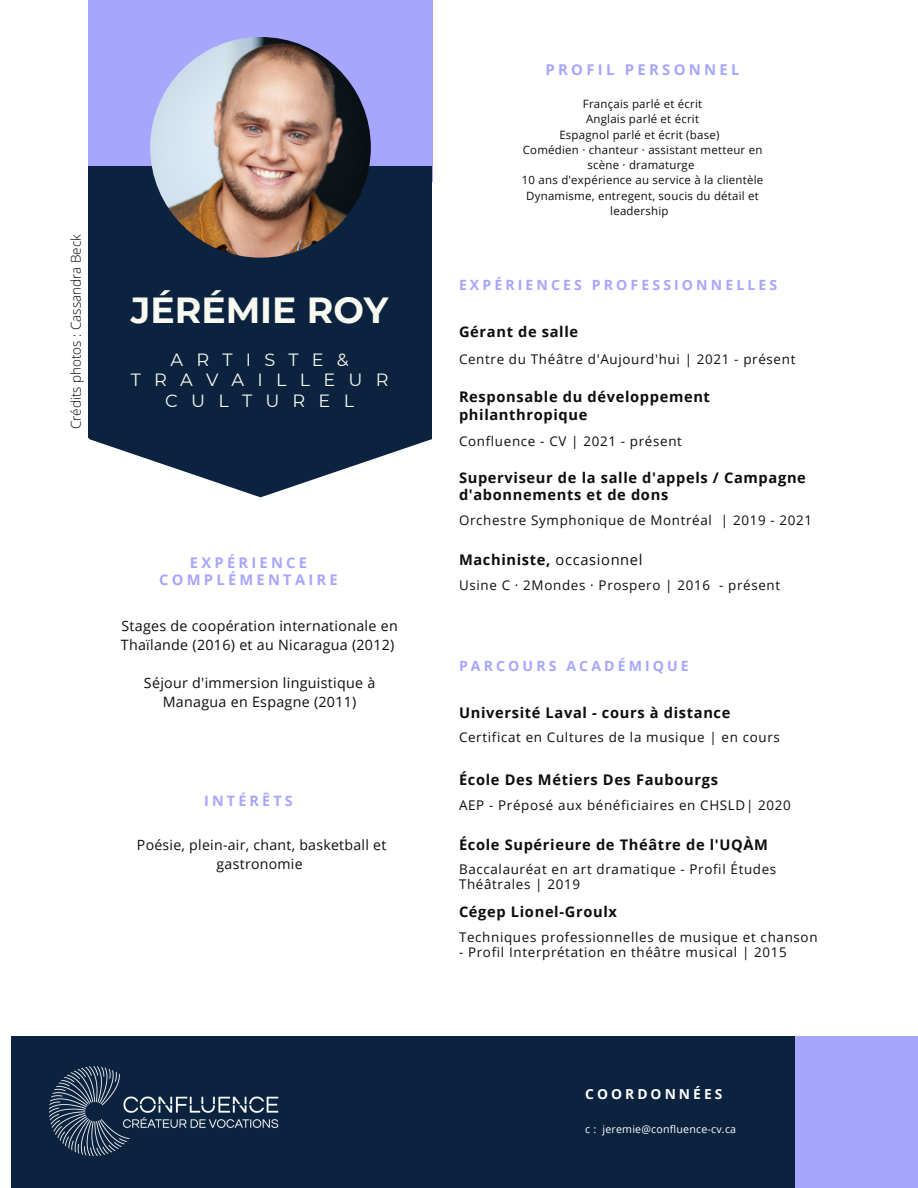
<style>
.page{position:relative;width:918px;height:1188px;background:#fff}
.page>*{position:absolute;margin:0;border:0;box-sizing:border-box;transform-origin:0 0}
.t1{font:700 36.3px "Montserrat";color:#f8f9f0}
.t2{font:17.7px/20.4px "Montserrat";letter-spacing:.745em;color:#f8f9f0;text-align:center}
.t3{font:700 14.85px "Open Sans";letter-spacing:.22em;color:#a6a6ff}
.t4{font:700 14.7px/17.2px "Open Sans";letter-spacing:.045em;color:#0d0d0d}
.t5{font:700 14.7px/16.8px "Open Sans";letter-spacing:.22em;color:#a6a6ff;text-align:center}
.t6{font:700 14.4px "Open Sans";letter-spacing:.22em;color:#a6a6ff}
.t7{font:14.25px/19px "Open Sans";letter-spacing:.02em;color:#0d0d0d}
.t8{font:14.1px/19.2px "Open Sans";letter-spacing:.02em;color:#0d0d0d;text-align:center}
.t9{font:700 14.1px "Open Sans";letter-spacing:.22em;color:#a6a6ff}
.t10{font:700 13.8px "Open Sans";letter-spacing:.22em;color:#fff}
.t11{font:300 13.5px "Open Sans";color:#000}
.t12{font:13.35px/15.3px "Open Sans";letter-spacing:.05em;color:#0d0d0d}
.t13{font:11.4px/15.3px "Open Sans";letter-spacing:.02em;color:#0d0d0d;text-align:center}
.t14{font:10.65px "Open Sans";letter-spacing:.02em;color:#fff}
.s1{font-weight:400}
</style>
<div class="page">
<div style="left:88px;top:0;width:345px;height:182px;background:#a6a6ff"></div>
<svg style="left:89px;top:438px;width:343px;height:59px"></svg>
<div style="left:88px;top:166px;width:344px;height:272px;background:#0b233f"></div>
<div style="left:11px;top:1036px;width:907px;height:152px;background:#0b233f"></div>
<img style="left:150px;top:37px;width:221px;height:221px;border-radius:50%">
<div style="left:795px;top:1036px;width:123px;height:152px;background:#a6a6ff"></div>
<img style="left:139px;top:1096px;width:140px;height:32px">
<img style="left:49px;top:1066px;width:90px;height:90px">
<p class="t11" style="left:67px;top:429px;width:197px;rotate:-90deg">Crédits photos : Cassandra Beck</p>
<p class="t1" style="left:131px;top:288px;width:259px">JÉRÉMIE ROY</p>
<p class="t2" style="left:131px;top:349px;width:259px">ARTISTE&amp;<br>TRAVAILLEUR<br>CULTUREL</p>
<p class="t5" style="left:159px;top:554px;width:180px">EXPÉRIENCE<br>COMPLÉMENTAIRE</p>
<p class="t7" style="left:121px;top:616px;width:278px">Stages de coopération internationale en<br>Thaïlande (2016) et au Nicaragua (2012)</p>
<p class="t7" style="left:144px;top:673px;width:233px;text-align:center">Séjour d'immersion linguistique à<br>Managua en Espagne (2011)</p>
<p class="t6" style="left:204px;top:791px;width:90px">INTÉRÊTS</p>
<p class="t8" style="left:137px;top:835px;width:251px">Poésie, plein-air, chant, basketball et gastronomie</p>
<p class="t3" style="left:546px;top:59px;width:196px">PROFIL PERSONNEL</p>
<p class="t13" style="left:583px;top:96px;width:121px">Français parlé et écrit</p>
<p class="t13" style="left:586px;top:111px;width:115px">Anglais parlé et écrit</p>
<p class="t13" style="left:559px;top:127px;width:162px">Espagnol parlé et écrit (base)</p>
<p class="t13" style="left:523px;top:142px;width:241px">Comédien · chanteur · assistant metteur en scène · dramaturge</p>
<p class="t13" style="left:522px;top:172px;width:243px">10 ans d'expérience au service à la clientèle</p>
<p class="t13" style="left:526px;top:188px;width:234px">Dynamisme, entregent, soucis du détail et leadership</p>
<p class="t9" style="left:459px;top:275px;width:320px">EXPÉRIENCES PROFESSIONNELLES</p>
<p class="t4" style="left:459px;top:323px;width:121px">Gérant de salle</p>
<p class="t12" style="left:459px;top:351px;width:338px">Centre du Théâtre d'Aujourd'hui | 2021 - présent</p>
<p class="t4" style="left:459px;top:388px;width:253px">Responsable du développement philanthropique</p>
<p class="t12" style="left:459px;top:433px;width:224px">Confluence - CV | 2021 - présent</p>
<p class="t4" style="left:459px;top:469px;width:348px">Superviseur de la salle d'appels / Campagne d'abonnements et de dons</p>
<p class="t12" style="left:459px;top:512px;width:355px">Orchestre Symphonique de Montréal | 2019 - 2021</p>
<p class="t4" style="left:459px;top:550px;width:185px">Machiniste, <span class="s1">occasionnel</span></p>
<p class="t12" style="left:459px;top:577px;width:323px">Usine C · 2Mondes · Prospero | 2016 - présent</p>
<p class="t9" style="left:459px;top:656px;width:231px">PARCOURS ACADÉMIQUE</p>
<p class="t4" style="left:459px;top:703px;width:273px">Université Laval - cours à distance</p>
<p class="t12" style="left:459px;top:729px;width:322px">Certificat en Cultures de la musique | en cours</p>
<p class="t4" style="left:459px;top:771px;width:261px">École Des Métiers Des Faubourgs</p>
<p class="t12" style="left:459px;top:797px;width:333px">AEP - Préposé aux bénéficiaires en CHSLD| 2020</p>
<p class="t4" style="left:459px;top:835px;width:311px">École Supérieure de Théâtre de l'UQÀM</p>
<p class="t12" style="left:459px;top:861px;width:319px">Baccalauréat en art dramatique - Profil Études<br>Théâtrales | 2019</p>
<p class="t4" style="left:459px;top:903px;width:160px">Cégep Lionel-Groulx</p>
<p class="t12" style="left:459px;top:929px;width:360px">Techniques professionnelles de musique et chanson</p>
<p class="t12" style="left:459px;top:944px;width:329px">- Profil Interprétation en théâtre musical | 2015</p>
<p class="t10" style="left:585px;top:1084px;width:139px">COORDONNÉES</p>
<p class="t14" style="left:585px;top:1122px;width:152px">c : jeremie@confluence-cv.ca</p>
</div>
